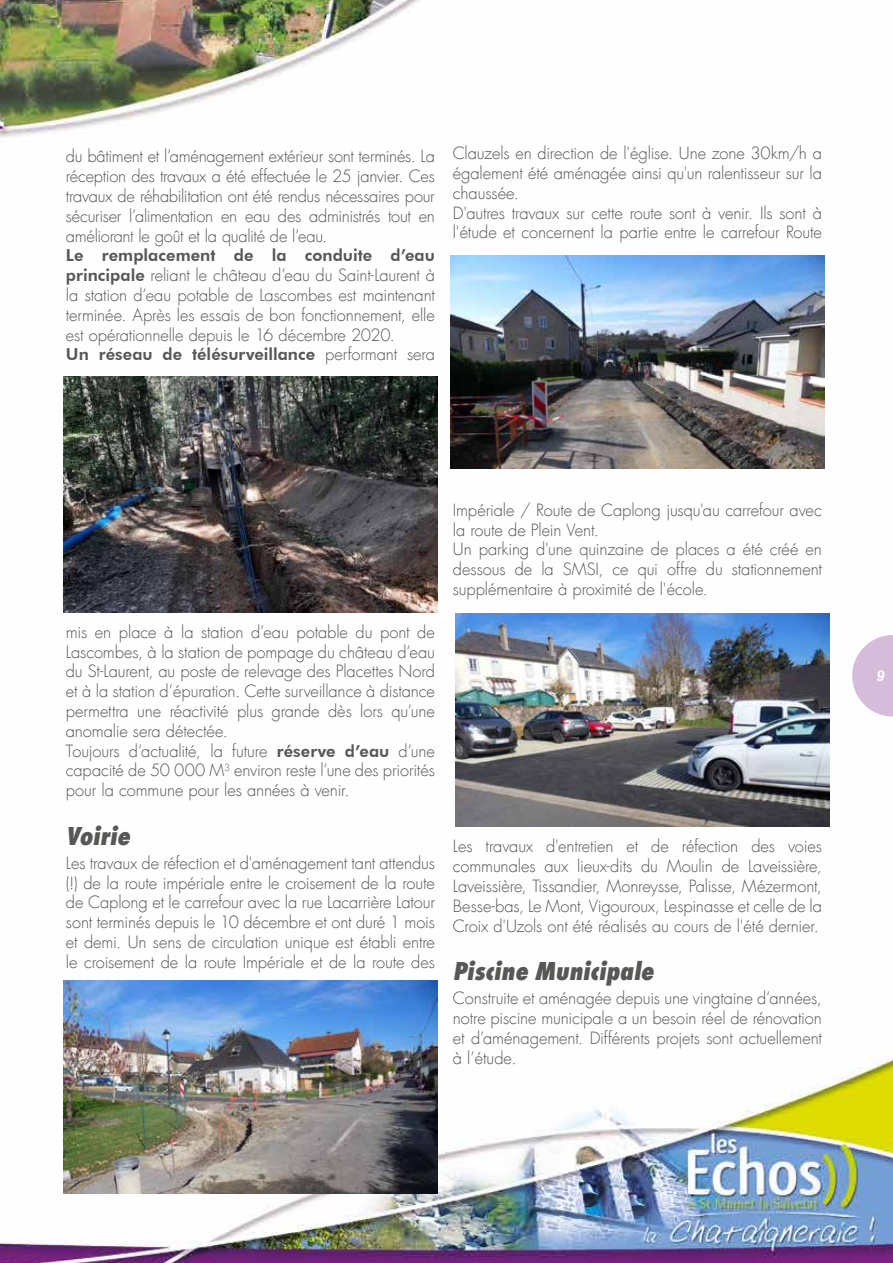
<style>
.page{position:relative;width:893px;height:1263px;background:#fff}
.page>*{position:absolute;margin:0;border:0;box-sizing:border-box;transform-origin:0 0}
.t1{font:italic 800 condensed 24px "Futura LT";color:#575756}
.t2{font:300 16.5px/19.8px "Futura LT";letter-spacing:-.005em;color:#575756;text-align:justify}
.t3{font:800 16.5px "Futura BT";letter-spacing:.005em;color:#575756}
.t4{font:italic 700 15px "Arial";color:#fff}
.s1{font-family:"Futura BT";font-weight:800}
.s2{font-family:"Futura LT";font-weight:300}
</style>
<div class="page">
<img style="left:0;top:0;width:893px;height:1263px">
<svg style="left:852px;top:635px;width:41px;height:81px"></svg>
<img style="left:64px;top:376px;width:374px;height:236px">
<img style="left:455px;top:613px;width:374px;height:214px">
<img style="left:64px;top:980px;width:374px;height:214px">
<img style="left:451px;top:255px;width:374px;height:214px">
<p class="t2" style="left:66px;top:147px;width:371px">du bâtiment et l’aménagement extérieur sont terminés. La réception des travaux a été effectuée le 25 janvier. Ces travaux de réhabilitation ont été rendus nécessaires pour sécuriser l’alimentation en eau des administrés tout en améliorant le goût et la qualité de l’eau.</p>
<p class="t3" style="left:66px;top:246px;width:371px">Le remplacement de la conduite d’eau</p>
<p class="t2" style="left:66px;top:266px;width:371px"><span class="s1">principale</span> reliant le château d’eau du Saint-Laurent à la station d’eau potable de Lascombes est maintenant terminée. Après les essais de bon fonctionnement, elle est opérationnelle depuis le 16 décembre 2020.</p>
<p class="t3" style="left:66px;top:345px;width:371px">Un réseau de télésurveillance <span class="s2">performant sera</span></p>
<p class="t2" style="left:453px;top:144px;width:371px;text-align:left">Clauzels en direction de l'église. Une zone 30km/h a également été aménagée ainsi qu'un ralentisseur sur la chaussée.<br>D'autres travaux sur cette route sont à venir. Ils sont à l'étude et concernent la partie entre le carrefour Route</p>
<p class="t2" style="left:66px;top:622px;width:371px;text-align:left">mis en place à la station d’eau potable du pont de Lascombes, à la station de pompage du château d’eau du St-Laurent, au poste de relevage des Placettes Nord et à la station d’épuration. Cette surveillance à distance permettra une réactivité plus grande dès lors qu’une anomalie sera détectée.<br>Toujours d’actualité, la future <span class="s1">réserve d’eau</span> d’une capacité de 50 000 M<sup>3</sup> environ reste l’une des priorités pour la commune pour les années à venir.</p>
<h1 class="t1" style="left:66px;top:821px;width:65px">Voirie</h1>
<p class="t2" style="left:66px;top:853px;width:371px">Les travaux de réfection et d'aménagement tant attendus (!) de la route impériale entre le croisement de la route de Caplong et le carrefour avec la rue Lacarrière Latour sont terminés depuis le 10 décembre et ont duré 1 mois et demi. Un sens de circulation unique est établi entre le croisement de la route Impériale et de la route des</p>
<p class="t2" style="left:453px;top:500px;width:371px;text-align:left">Impériale / Route de Caplong jusqu'au carrefour avec la route de Plein Vent.<br>Un parking d'une quinzaine de places a été créé en dessous de la SMSI, ce qui offre du stationnement supplémentaire à proximité de l'école.</p>
<p class="t2" style="left:453px;top:837px;width:371px">Les travaux d'entretien et de réfection des voies communales aux lieux-dits du Moulin de Laveissière, Laveissière, Tissandier, Monreysse, Palisse, Mézermont, Besse-bas, Le Mont, Vigouroux, Lespinasse et celle de la Croix d'Uzols ont été réalisés au cours de l'été dernier.</p>
<h1 class="t1" style="left:453px;top:956px;width:202px">Piscine Municipale</h1>
<p class="t2" style="left:453px;top:989px;width:371px">Construite et aménagée depuis une vingtaine d’années, notre piscine municipale a un besoin réel de rénovation et d’aménagement. Différents projets sont actuellement à l’étude.</p>
<p class="t4" style="left:876px;top:666px;width:10px">9</p>
</div>
